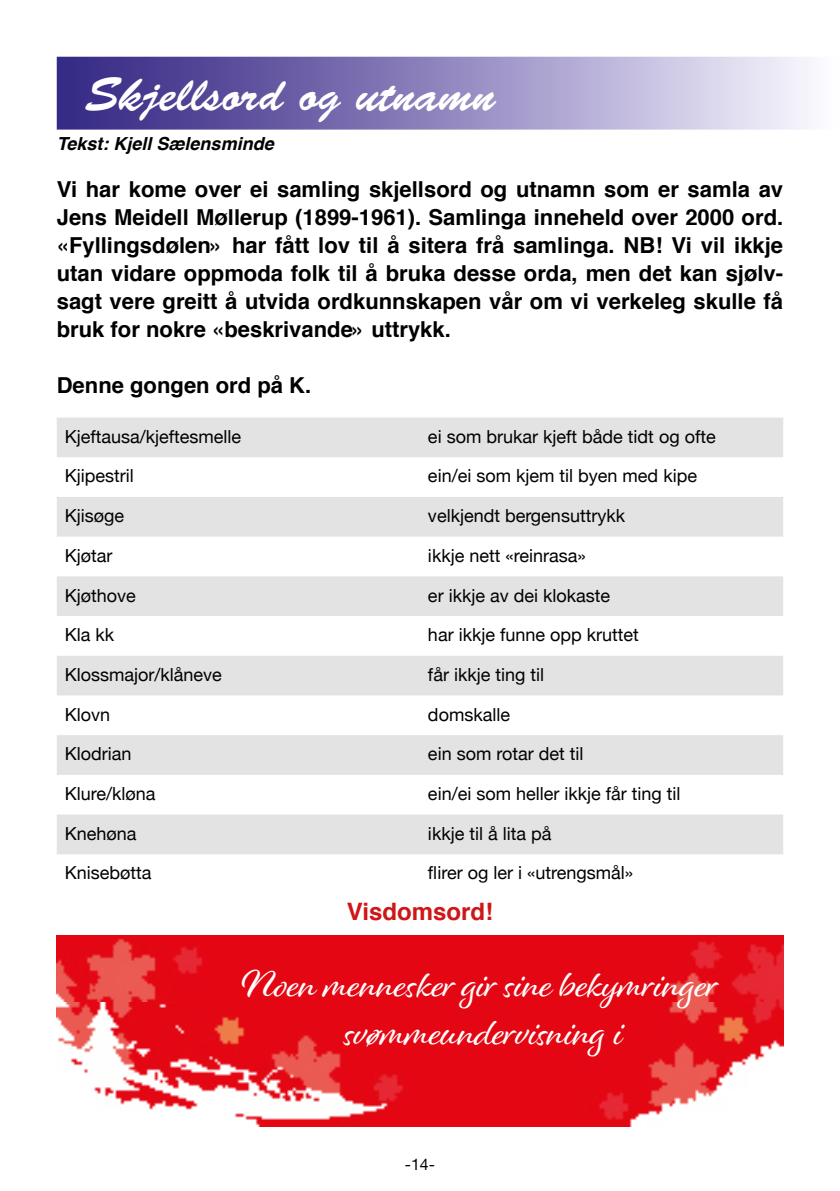
<style>
.page{position:relative;width:840px;height:1191px;background:#fff}
.page>*{position:absolute;margin:0;border:0;box-sizing:border-box;transform-origin:0 0}
.t1{font:48px "Brush Script";color:#fff}
.t2{font:40px/48px "Alisha";color:#fff;text-align:center}
.t3{font:700 24px "Helvetica";color:#cd1719}
.t4{font:700 22px/28px "Helvetica";color:#000;text-align:justify}
.t5{font:18px "Helvetica Neue";color:#000}
.t6{font:italic 700 18px "Helvetica";color:#000}
.t7{font:16px "Helvetica Neue";color:#000}
</style>
<div class="page">
<svg style="left:57px;top:57px;width:752px;height:73px;background:#9187be"></svg>
<svg style="left:57px;top:417px;width:725px;height:437px;fill:#e3e3e3"></svg>
<img style="left:57px;top:935px;width:347px;height:191px">
<img style="left:404px;top:935px;width:378px;height:191px">
<h1 class="t1" style="left:85px;top:68px;width:412px">Skjellsord og utnamn</h1>
<p class="t6" style="left:57px;top:128px;width:218px">Tekst: Kjell Sælensminde</p>
<p class="t4" style="left:57px;top:175px;width:727px">Vi har kome over ei samling skjellsord og utnamn som er samla av Jens Meidell Møllerup (1899-1961). Samlinga inneheld over 2000 ord. «Fyllingsdølen» har fått lov til å sitera frå samlinga. NB! Vi vil ikkje utan vidare oppmoda folk til å bruka desse orda, men det kan sjølv&shy;sagt vere greitt å utvida ordkunnskapen vår om vi verkeleg skulle få bruk for nokre «beskrivande» uttrykk.</p>
<p class="t4" style="left:57px;top:372px;width:256px">Denne gongen ord på K.</p>
<p class="t5" style="left:65px;top:423px;width:178px">Kjeftausa/kjeftesmelle</p>
<p class="t5" style="left:428px;top:423px;width:289px">ei som brukar kjeft både tidt og ofte</p>
<p class="t5" style="left:65px;top:463px;width:70px">Kjipestril</p>
<p class="t5" style="left:428px;top:463px;width:270px">ein/ei som kjem til byen med kipe</p>
<p class="t5" style="left:65px;top:503px;width:61px">Kjisøge</p>
<p class="t5" style="left:428px;top:503px;width:198px">velkjendt bergensuttrykk</p>
<p class="t5" style="left:65px;top:542px;width:49px">Kjøtar</p>
<p class="t5" style="left:428px;top:542px;width:159px">ikkje nett «reinrasa»</p>
<p class="t5" style="left:65px;top:582px;width:73px">Kjøthove</p>
<p class="t5" style="left:428px;top:582px;width:184px">er ikkje av dei klokaste</p>
<p class="t5" style="left:65px;top:622px;width:51px">Kla kk</p>
<p class="t5" style="left:428px;top:622px;width:212px">har ikkje funne opp kruttet</p>
<p class="t5" style="left:65px;top:661px;width:159px">Klossmajor/klåneve</p>
<p class="t5" style="left:428px;top:661px;width:118px">får ikkje ting til</p>
<p class="t5" style="left:65px;top:701px;width:47px">Klovn</p>
<p class="t5" style="left:428px;top:701px;width:84px">domskalle</p>
<p class="t5" style="left:65px;top:741px;width:68px">Klodrian</p>
<p class="t5" style="left:428px;top:741px;width:157px">ein som rotar det til</p>
<p class="t5" style="left:65px;top:780px;width:92px">Klure/kløna</p>
<p class="t5" style="left:428px;top:780px;width:254px">ein/ei som heller ikkje får ting til</p>
<p class="t5" style="left:65px;top:820px;width:73px">Knehøna</p>
<p class="t5" style="left:428px;top:820px;width:125px">ikkje til å lita på</p>
<p class="t5" style="left:65px;top:860px;width:88px">Knisebøtta</p>
<p class="t5" style="left:428px;top:860px;width:207px">flirer og ler i «utrengsmål»</p>
<h3 class="t3" style="left:346px;top:892px;width:148px">Visdomsord!</h3>
<h2 class="t2" style="left:242px;top:959px;width:478px">Noen mennesker gir sine bekymringer svømmeundervisning i</h2>
<p class="t7" style="left:404px;top:1153px;width:32px">-14-</p>
</div>
